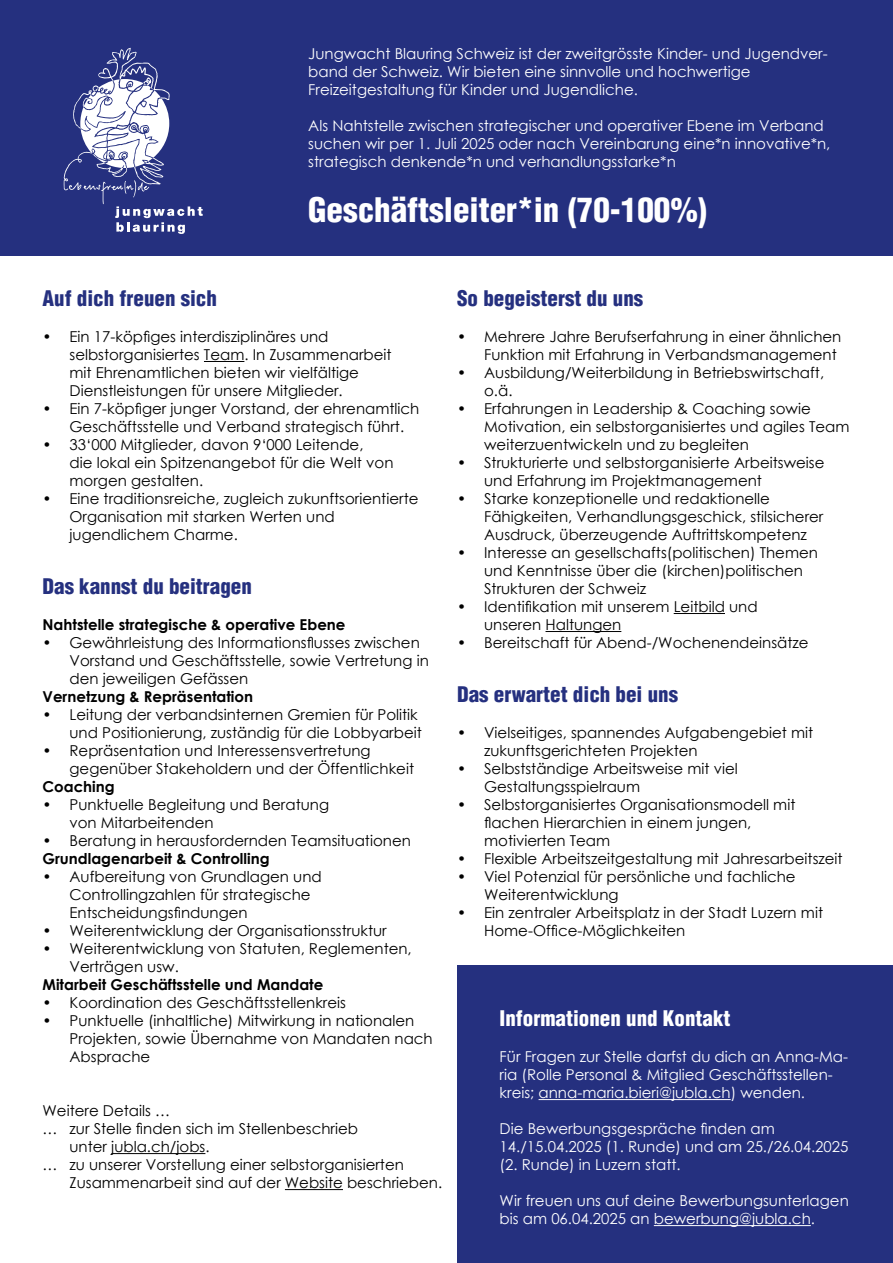
<style>
.page{position:relative;width:893px;height:1263px;background:#fff}
.page>*{position:absolute;margin:0;border:0;box-sizing:border-box;transform-origin:0 0}
.t1{font:900 condensed 33px "Helvetica LT Std";color:#fff}
.t2{font:900 condensed 21px "Helvetica LT Std";color:#25307f}
.t3{font:900 condensed 21px "Helvetica LT Std";color:#fff}
.t4{font:15px/18px "Century Gothic";color:#000}
.t5{font:15px/18px "Century Gothic";color:#fff}
.t6{font:700 15px "Century Gothic";color:#000}
</style>
<div class="page">
<div style="left:457px;top:965px;width:436px;height:298px;background:#25307f"></div>
<div style="left:0;top:0;width:893px;height:255px;background:#25307f"></div>
<svg style="left:63px;top:47px;width:140px;height:187px"></svg>
<hr style="left:539px;top:1099px;width:192px;height:1px;background:#fff">
<hr style="left:654px;top:1225px;width:157px;height:1px;background:#fff">
<hr style="left:111px;top:1153px;width:94px;height:1px;background:#000">
<hr style="left:285px;top:1189px;width:58px;height:1px;background:#000">
<hr style="left:674px;top:613px;width:51px;height:1px;background:#000">
<hr style="left:545px;top:631px;width:76px;height:1px;background:#000">
<hr style="left:204px;top:361px;width:40px;height:1px;background:#000">
<p class="t5" style="left:308px;top:44px;width:521px">Jungwacht Blauring Schweiz ist der zweitgrösste Kinder- und Jugendver&shy;band der Schweiz. Wir bieten eine sinnvolle und hochwertige<br>Freizeitgestaltung für Kinder und Jugendliche.</p>
<p class="t5" style="left:308px;top:116px;width:524px">Als Nahtstelle zwischen strategischer und operativer Ebene im Verband suchen wir per 1. Juli 2025 oder nach Vereinbarung eine*n innovative*n, strategisch denkende*n und verhandlungsstarke*n</p>
<h1 class="t1" style="left:308px;top:189px;width:400px">Geschäftsleiter*in (70-100%)</h1>
<h2 class="t2" style="left:457px;top:285px;width:188px">So begeisterst du uns</h2>
<p class="t4" style="left:484px;top:327px;width:359px;text-indent:-27px">• Mehrere Jahre Berufserfahrung in einer ähnlichen<br>Funktion mit Erfahrung in Verbandsmanagement</p>
<p class="t4" style="left:484px;top:363px;width:341px;text-indent:-27px">• Ausbildung/Weiterbildung in Betriebswirtschaft, o.ä.</p>
<p class="t4" style="left:484px;top:399px;width:367px;text-indent:-27px">• Erfahrungen in Leadership &amp; Coaching sowie<br>Motivation, ein selbstorganisiertes und agiles Team weiterzuentwickeln und zu begleiten</p>
<p class="t4" style="left:484px;top:453px;width:342px;text-indent:-27px">• Strukturierte und selbstorganisierte Arbeitsweise und Erfahrung im Projektmanagement</p>
<p class="t4" style="left:484px;top:489px;width:341px;text-indent:-27px">• Starke konzeptionelle und redaktionelle<br>Fähigkeiten, Verhandlungsgeschick, stilsicherer<br>Ausdruck, überzeugende Auftrittskompetenz</p>
<p class="t4" style="left:484px;top:543px;width:335px;text-indent:-27px">• Interesse an gesellschafts(politischen) Themen und Kenntnisse über die (kirchen)politischen<br>Strukturen der Schweiz</p>
<p class="t4" style="left:484px;top:597px;width:275px;text-indent:-27px">• Identifikation mit unserem Leitbild und unseren Haltungen</p>
<p class="t4" style="left:457px;top:633px;width:353px">• Bereitschaft für Abend-/Wochenendeinsätze</p>
<h2 class="t2" style="left:43px;top:285px;width:176px">Auf dich freuen sich</h2>
<p class="t4" style="left:70px;top:327px;width:324px;text-indent:-27px">• Ein 17-köpfiges interdisziplinäres und selbstorganisiertes Team. In Zusammenarbeit mit Ehrenamtlichen bieten wir vielfältige Dienstleistungen für unsere Mitglieder.</p>
<p class="t4" style="left:70px;top:399px;width:351px;text-indent:-27px">• Ein 7-köpfiger junger Vorstand, der ehrenamtlich<br>Geschäftsstelle und Verband strategisch führt.</p>
<p class="t4" style="left:70px;top:435px;width:325px;text-indent:-27px">• 33‘000 Mitglieder, davon 9‘000 Leitende,<br>die lokal ein Spitzenangebot für die Welt von morgen gestalten.</p>
<p class="t4" style="left:70px;top:489px;width:350px;text-indent:-27px">• Eine traditionsreiche, zugleich zukunftsorientierte<br>Organisation mit starken Werten und jugendlichem Charme.</p>
<h2 class="t2" style="left:43px;top:573px;width:211px">Das kannst du beitragen</h2>
<p class="t6" style="left:43px;top:613px;width:304px">Nahtstelle strategische &amp; operative Ebene</p>
<p class="t4" style="left:70px;top:633px;width:361px;text-indent:-27px">• Gewährleistung des Informationsflusses zwischen<br>Vorstand und Geschäftsstelle, sowie Vertretung in den jeweiligen Gefässen</p>
<p class="t6" style="left:43px;top:685px;width:212px">Vernetzung &amp; Repräsentation</p>
<p class="t4" style="left:43px;top:705px;width:381px;text-align:right">• Leitung der verbandsinternen Gremien für Politik und Positionierung, zuständig für die Lobbyarbeit</p>
<p class="t4" style="left:70px;top:741px;width:346px;text-indent:-27px">• Repräsentation und Interessensvertretung gegenüber Stakeholdern und der Öffentlichkeit</p>
<p class="t6" style="left:43px;top:775px;width:74px">Coaching</p>
<p class="t4" style="left:70px;top:795px;width:261px;text-indent:-27px">• Punktuelle Begleitung und Beratung von Mitarbeitenden</p>
<p class="t4" style="left:43px;top:831px;width:370px">• Beratung in herausfordernden Teamsituationen</p>
<p class="t6" style="left:43px;top:847px;width:229px">Grundlagenarbeit &amp; Controlling</p>
<p class="t4" style="left:70px;top:867px;width:254px;text-indent:-27px">• Aufbereitung von Grundlagen und<br>Controllingzahlen für strategische<br>Entscheidungsfindungen</p>
<p class="t4" style="left:43px;top:921px;width:346px">• Weiterentwicklung der Organisationsstruktur</p>
<p class="t4" style="left:70px;top:939px;width:344px;text-indent:-27px">• Weiterentwicklung von Statuten, Reglementen,<br>Verträgen usw.</p>
<p class="t6" style="left:43px;top:973px;width:282px">Mitarbeit Geschäftsstelle und Mandate</p>
<p class="t4" style="left:43px;top:993px;width:305px">• Koordination des Geschäftsstellenkreis</p>
<p class="t4" style="left:70px;top:1011px;width:365px;text-indent:-27px">• Punktuelle (inhaltliche) Mitwirkung in nationalen<br>Projekten, sowie Übernahme von Mandaten nach<br>Absprache</p>
<h2 class="t3" style="left:500px;top:1005px;width:232px">Informationen und Kontakt</h2>
<h2 class="t2" style="left:457px;top:681px;width:222px">Das erwartet dich bei uns</h2>
<p class="t4" style="left:484px;top:723px;width:331px;text-indent:-27px">• Vielseitiges, spannendes Aufgabengebiet mit zukunftsgerichteten Projekten</p>
<p class="t4" style="left:484px;top:759px;width:255px;text-indent:-27px">• Selbstständige Arbeitsweise mit viel<br>Gestaltungsspielraum</p>
<p class="t4" style="left:484px;top:795px;width:313px;text-indent:-27px">• Selbstorganisiertes Organisationsmodell mit flachen Hierarchien in einem jungen, motivierten Team</p>
<p class="t4" style="left:457px;top:849px;width:387px">• Flexible Arbeitszeitgestaltung mit Jahresarbeitszeit</p>
<p class="t4" style="left:484px;top:867px;width:313px;text-indent:-27px">• Viel Potenzial für persönliche und fachliche<br>Weiterentwicklung</p>
<p class="t4" style="left:484px;top:903px;width:340px;text-indent:-27px">• Ein zentraler Arbeitsplatz in der Stadt Luzern mit<br>Home-Office-Möglichkeiten</p>
<p class="t5" style="left:500px;top:1047px;width:350px">Für Fragen zur Stelle darfst du dich an Anna-Ma&shy;ria (Rolle Personal &amp; Mitglied Geschäftsstellen&shy;kreis; anna-maria.bieri@jubla.ch) wenden.</p>
<p class="t5" style="left:500px;top:1119px;width:350px">Die Bewerbungsgespräche finden am<br>14./15.04.2025 (1. Runde) und am 25./26.04.2025 (2. Runde) in Luzern statt.</p>
<p class="t5" style="left:500px;top:1191px;width:351px">Wir freuen uns auf deine Bewerbungsunterlagen bis am 06.04.2025 an bewerbung@jubla.ch.</p>
<p class="t4" style="left:43px;top:1101px;width:129px">Weitere Details …</p>
<p class="t4" style="left:43px;top:1119px;width:317px">… zur Stelle finden sich im Stellenbeschrieb</p>
<p class="t4" style="left:70px;top:1137px;width:142px">unter jubla.ch/jobs.</p>
<p class="t4" style="left:43px;top:1155px;width:363px">… zu unserer Vorstellung einer selbstorganisierten</p>
<p class="t4" style="left:70px;top:1173px;width:374px">Zusammenarbeit sind auf der Website beschrieben.</p>
</div>
